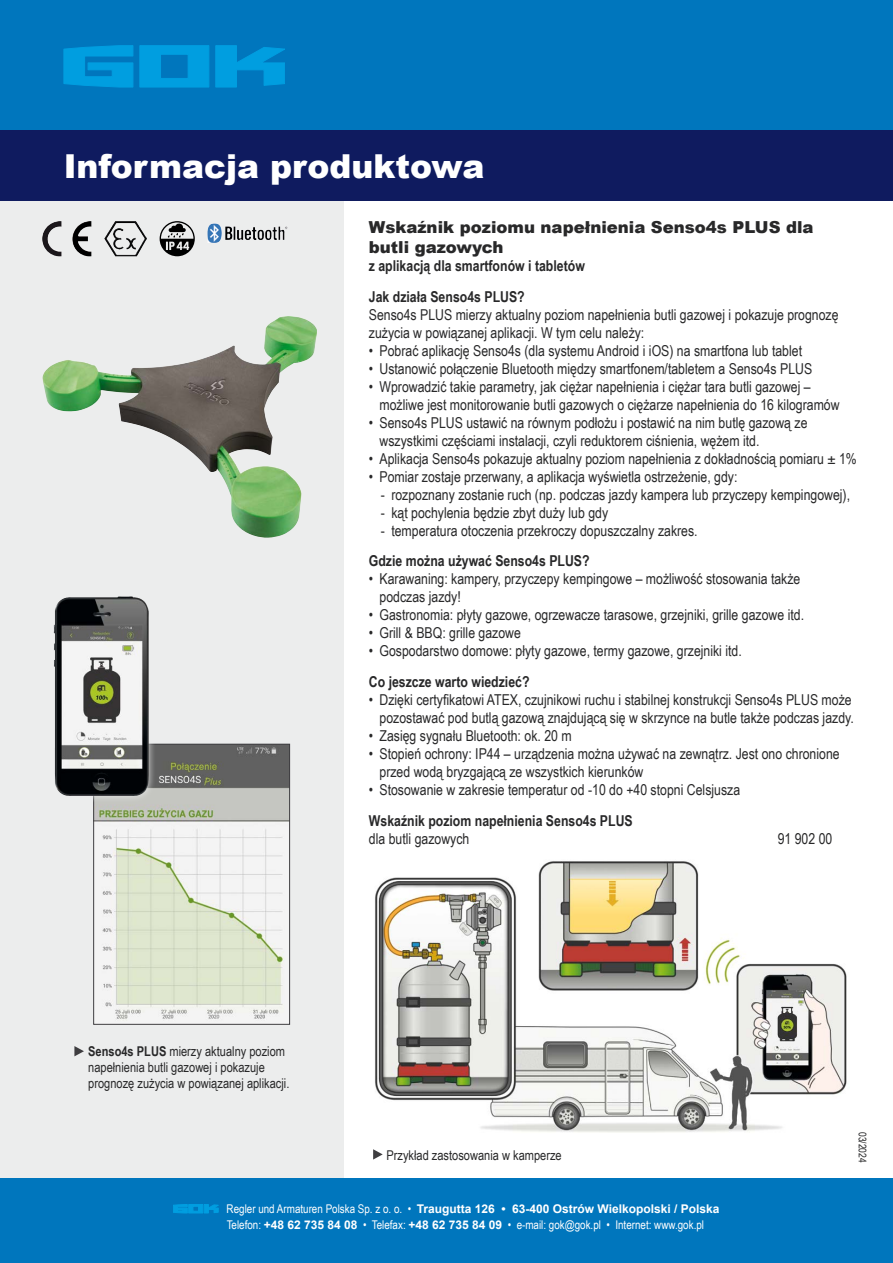
<style>
.page{position:relative;width:893px;height:1263px;background:#fff}
.page>*{position:absolute;margin:0;border:0;box-sizing:border-box;transform-origin:0 0}
.t1{font:900 33px "Arial";color:#fff}
.t2{font:900 16.5px/19.8px "Arial";color:#282829}
.t3{font:15px/18px "Arial Narrow";color:#282829}
.t4{font:700 15px/30.8px "Arial Narrow";color:#282829}
.t5{font:13.5px/16.2px "Arial Narrow";color:#282829}
.t6{font:12px "Arial Narrow";color:#fff}
.t7{font:700 12px "Arial";color:#fff}
.t8{font:10.5px "Arial Narrow";color:#282829}
.s1{font-weight:700}
.s2{font-family:"Arial Narrow";font-weight:400}
.s3{font-family:"Arial";font-weight:700}
</style>
<div class="page">
<div style="left:0;top:0;width:893px;height:208px;background:#0076bd"></div>
<div style="left:0;top:199px;width:359px;height:1004px;background:#eceded"></div>
<div style="left:344px;top:198px;width:549px;height:998px;background:#fff"></div>
<div style="left:0;top:130px;width:893px;height:70px;background:#0f1b5f"></div>
<svg style="left:215px;top:46px;width:70px;height:41px"></svg>
<svg style="left:64px;top:45px;width:69px;height:42px"></svg>
<svg style="left:140px;top:45px;width:69px;height:42px"></svg>
<div style="left:0;top:1178px;width:893px;height:85px;background:#0076bd"></div>
<img style="left:43px;top:316px;width:257px;height:222px">
<img style="left:95px;top:746px;width:193px;height:274px">
<div style="left:93px;top:744px;width:197px;height:281px;border:1px solid #3e3d40"></div>
<svg style="left:53px;top:600px;width:103px;height:204px"></svg>
<img style="left:54px;top:596px;width:88px;height:200px">
<svg style="left:74px;top:1046px;width:10px;height:10px"></svg>
<svg style="left:373px;top:1149px;width:10px;height:10px"></svg>
<img style="left:42px;top:221px;width:49px;height:35px">
<img style="left:104px;top:221px;width:36px;height:35px">
<img style="left:208px;top:223px;width:79px;height:20px">
<svg style="left:160px;top:221px;width:35px;height:35px"></svg>
<svg style="left:173px;top:1204px;width:45px;height:9px"></svg>
<img style="left:375px;top:861px;width:472px;height:272px">
<h1 class="t1" style="left:64px;top:142px;width:422px">Informacja produktowa</h1>
<p class="t2" style="left:369px;top:217px;width:446px">Wskaźnik poziomu napełnienia Senso4s PLUS dla butli gazowych</p>
<p class="t4" style="left:369px;top:249px;width:218px">z aplikacją dla smartfonów i tabletów<br>Jak działa Senso4s PLUS?</p>
<p class="t3" style="left:369px;top:305px;width:471px">Senso4s PLUS mierzy aktualny poziom napełnienia butli gazowej i pokazuje prognozę zużycia w powiązanej aplikacji. W tym celu należy:</p>
<p class="t3" style="left:369px;top:341px;width:435px">• Pobrać aplikację Senso4s (dla systemu Android i iOS) na smartfona lub tablet</p>
<p class="t3" style="left:369px;top:359px;width:445px">• Ustanowić połączenie Bluetooth między smartfonem/tabletem a Senso4s PLUS</p>
<p class="t3" style="left:379px;top:377px;width:462px;text-indent:-11px">• Wprowadzić takie parametry, jak ciężar napełnienia i ciężar tara butli gazowej – możliwe jest monitorowanie butli gazowych o ciężarze napełnienia do 16 kilogramów</p>
<p class="t3" style="left:379px;top:413px;width:429px;text-indent:-11px">• Senso4s PLUS ustawić na równym podłożu i postawić na nim butlę gazową ze wszystkimi częściami instalacji, czyli reduktorem ciśnienia, wężem itd.</p>
<p class="t3" style="left:369px;top:449px;width:489px">• Aplikacja Senso4s pokazuje aktualny poziom napełnienia z dokładnością pomiaru ± 1%</p>
<p class="t3" style="left:369px;top:467px;width:370px">• Pomiar zostaje przerwany, a aplikacja wyświetla ostrzeżenie, gdy:</p>
<p class="t3" style="left:381px;top:485px;width:471px">- rozpoznany zostanie ruch (np. podczas jazdy kampera lub przyczepy kempingowej),</p>
<p class="t3" style="left:381px;top:503px;width:229px">- kąt pochylenia będzie zbyt duży lub gdy</p>
<p class="t3" style="left:381px;top:521px;width:318px">- temperatura otoczenia przekroczy dopuszczalny zakres.</p>
<p class="t4" style="left:369px;top:545px;width:222px">Gdzie można używać Senso4s PLUS?</p>
<p class="t3" style="left:379px;top:569px;width:422px;text-indent:-11px">• Karawaning: kampery, przyczepy kempingowe – możliwość stosowania także podczas jazdy!</p>
<p class="t3" style="left:369px;top:605px;width:437px">• Gastronomia: płyty gazowe, ogrzewacze tarasowe, grzejniki, grille gazowe itd.</p>
<p class="t3" style="left:369px;top:623px;width:154px">• Grill &amp; BBQ: grille gazowe</p>
<p class="t3" style="left:369px;top:641px;width:374px">• Gospodarstwo domowe: płyty gazowe, termy gazowe, grzejniki itd.</p>
<p class="t4" style="left:369px;top:666px;width:162px">Co jeszcze warto wiedzieć?</p>
<p class="t3" style="left:369px;top:690px;width:486px;text-align:right">• Dzięki certyfikatowi ATEX, czujnikowi ruchu i stabilnej konstrukcji Senso4s PLUS może pozostawać pod butlą gazową znajdującą się w skrzynce na butle także podczas jazdy.</p>
<p class="t3" style="left:369px;top:726px;width:204px">• Zasięg sygnału Bluetooth: ok. 20 m</p>
<p class="t3" style="left:379px;top:744px;width:462px;text-indent:-11px">• Stopień ochrony: IP44 – urządzenia można używać na zewnątrz. Jest ono chronione przed wodą bryzgającą ze wszystkich kierunków</p>
<p class="t3" style="left:369px;top:780px;width:373px">• Stosowanie w zakresie temperatur od -10 do +40 stopni Celsjusza</p>
<p class="t4" style="left:369px;top:804px;width:265px">Wskaźnik poziom napełnienia Senso4s PLUS</p>
<p class="t3" style="left:369px;top:829px;width:102px">dla butli gazowych</p>
<p class="t3" style="left:778px;top:829px;width:56px">91 902 00</p>
<p class="t5" style="left:88px;top:1042px;width:203px"><span class="s1">Senso4s PLUS</span> mierzy aktualny poziom napełnienia butli gazowej i pokazuje prognozę zużycia w powiązanej aplikacji.</p>
<p class="t5" style="left:386px;top:1146px;width:177px">Przykład zastosowania w kamperze</p>
<p class="t7" style="left:227px;top:1200px;width:494px"><span class="s2">Regler und Armaturen Polska Sp. z o. o. •</span> Traugutta 126 • 63-400 Ostrów Wielkopolski / Polska</p>
<p class="t6" style="left:227px;top:1215px;width:479px">Telefon: <span class="s3">+48 62 735 84 08</span> • Telefax: <span class="s3">+48 62 735 84 09</span> • e-mail: gok@gok.pl • Internet: www.gok.pl</p>
<p class="t8" style="left:870px;top:1132px;width:33px;rotate:90deg">03/2024</p>
</div>
